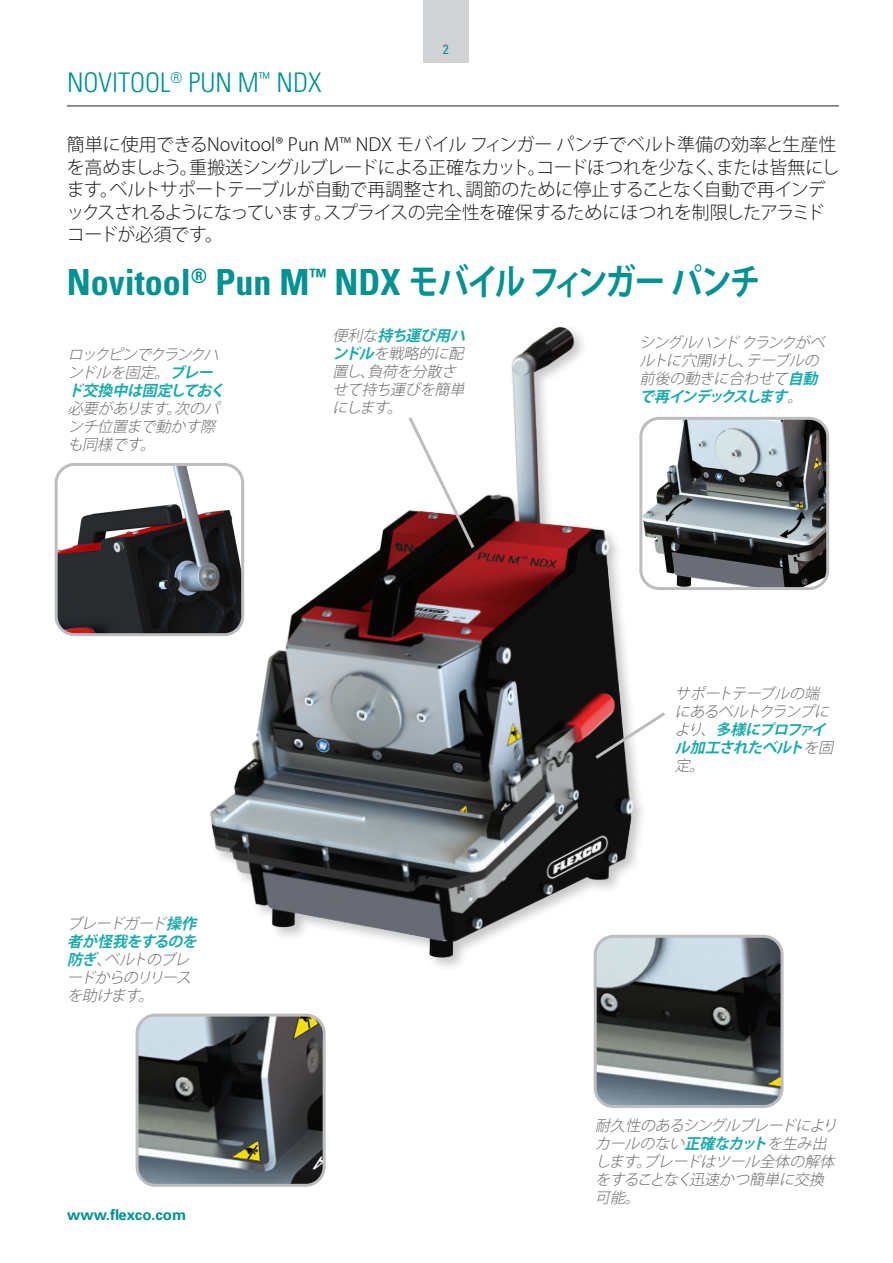
<style>
.page{position:relative;width:893px;height:1263px;background:#fff}
.page>*{position:absolute;margin:0;border:0;box-sizing:border-box;transform-origin:0 0}
.intro_hdr{font:700 condensed 36px "Univers LT Std";color:#009290}
.t1{font:300 condensed 27px "Univers LT Std";color:#009290}
.intro_text{font:300 18px/22.5px "Koz Go Pro";letter-spacing:-.02em;color:#231f20}
.sidebar_photoCaptions{font:italic 300 15px/18px "Koz Go Pro";color:#6c6d70}
.t2{font:700 15px "Univers LT Std";color:#009290}
.t3{font:condensed 13.5px "Univers LT Std";color:#009290}
.s1{font-family:"Koz Go Pro";font-stretch:normal}
.s2{font-weight:700;color:#1caaaa}
</style>
<div class="page">
<div style="left:423px;top:0;width:46px;height:62px;background:#d1d2d4"></div>
<hr style="left:67px;top:106px;width:772px;height:1px;background:#231f20">
<img style="left:200px;top:327px;width:455px;height:656px">
<img style="left:641px;top:418px;width:184px;height:170px">
<div style="left:639px;top:417px;width:190px;height:173px;border:3px solid #bcbdc0;border-radius:18px"></div>
<img style="left:595px;top:936px;width:187px;height:168px">
<div style="left:594px;top:935px;width:189px;height:173px;border:3px solid #bcbdc0;border-radius:18px"></div>
<img style="left:59px;top:464px;width:184px;height:171px">
<div style="left:55px;top:463px;width:189px;height:173px;border:3px solid #bcbdc0;border-radius:18px"></div>
<img style="left:140px;top:1017px;width:182px;height:166px">
<div style="left:136px;top:1013px;width:190px;height:174px;border:3px solid #bcbdc0;border-radius:18px"></div>
<svg style="left:592px;top:709px;width:73px;height:53px"></svg>
<svg style="left:406px;top:414px;width:71px;height:137px"></svg>
<h2 class="t1" style="left:67px;top:66px;width:256px">NOVITOOL<sup>®</sup> PUN M<sup>™</sup> NDX</h2>
<p class="t3" style="left:443px;top:41px;width:7px">2</p>
<p class="intro_text" style="left:67px;top:133px;width:774px">簡単に使用できるNovitool® Pun M™ NDX モバイル フィンガー パンチでベルト準備の効率と生産性を高めましょう。重搬送シングルブレードによる正確なカット。コードほつれを少なく、または皆無にします。ベルトサポートテーブルが自動で再調整され、調節のために停止することなく自動で再インデックスされるようになっています。スプライスの完全性を確保するためにほつれを制限したアラミドコードが必須です。</p>
<p class="intro_hdr" style="left:67px;top:260px;width:695px">Novitool<sup>®</sup> Pun M<sup>™</sup> NDX <span class="s1">モバイル フィンガー パンチ</span></p>
<p class="sidebar_photoCaptions" style="left:68px;top:345px;width:163px">ロックピンでクランクハンドルを固定。<span class="s2">ブレード交換中は固定しておく</span>必要があります。次のパンチ位置まで動かす際も同様です。</p>
<p class="sidebar_photoCaptions" style="left:332px;top:326px;width:139px">便利な<span class="s2">持ち運び用ハンドル</span>を戦略的に配置し、負荷を分散させて持ち運びを簡単にします。</p>
<p class="sidebar_photoCaptions" style="left:67px;top:914px;width:136px">ブレードガード<span class="s2">操作者が怪我をするのを防ぎ</span>、ベルトのブレードからのリリースを助けます。</p>
<p class="t2" style="left:67px;top:1206px;width:121px">www.flexco.com</p>
<p class="sidebar_photoCaptions" style="left:639px;top:334px;width:191px">シングルハンド クランクがベルトに穴開けし、テーブルの前後の動きに合わせて<span class="s2">自動で再インデックスします</span>。</p>
<p class="sidebar_photoCaptions" style="left:675px;top:684px;width:164px">サポートテーブルの端にあるベルトクランプにより、<span class="s2">多様にプロファイル加工されたベルト</span>を固定。</p>
<p class="sidebar_photoCaptions" style="left:595px;top:1116px;width:248px">耐久性のあるシングルブレードによりカールのない<span class="s2">正確なカット</span>を生み出します。ブレードはツール全体の解体をすることなく迅速かつ簡単に交換可能。</p>
</div>
